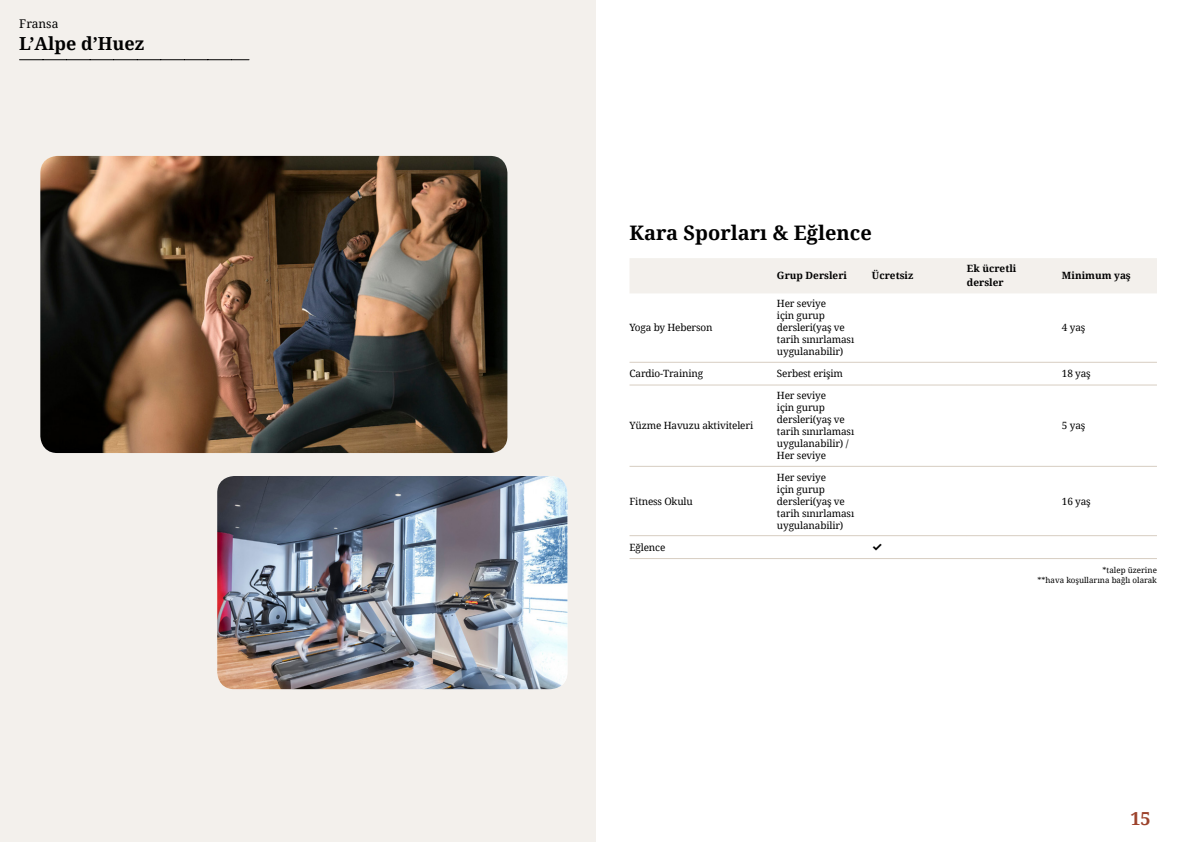
<style>
.page{position:relative;width:1191px;height:842px;background:#fff}
.page>*{position:absolute;margin:0;border:0;box-sizing:border-box;transform-origin:0 0}
.t1{font:700 20px "Noto Serif";color:#000}
.t2{font:700 18px "Noto Serif";color:#000}
.t3{font:700 18px "Noto Serif";color:#9d432c}
.t4{font:12px "Noto Serif";color:#000}
.t5{font:700 12px "Inter";color:#000}
.t6{font:10px/12px "Noto Serif";letter-spacing:-.015em;color:#000}
.t7{font:700 10px/14px "Noto Serif";color:#000}
.t8{font:8px/9.6px "Noto Serif";color:#000;text-align:right}
</style>
<div class="page">
<div style="left:0;top:0;width:595px;height:842px;background:#f3f0ec"></div>
<img style="left:40px;top:156px;width:467px;height:297px">
<img style="left:217px;top:476px;width:350px;height:213px">
<svg style="left:20px;top:59px;width:229px;height:1px"></svg>
<div style="left:630px;top:258px;width:527px;height:35px;background:#f3f0ec"></div>
<hr style="left:629px;top:362px;width:148px;height:1px;background:#d7cdc1">
<hr style="left:777px;top:362px;width:95px;height:1px;background:#d7cdc1">
<hr style="left:872px;top:362px;width:95px;height:1px;background:#d7cdc1">
<hr style="left:967px;top:362px;width:95px;height:1px;background:#d7cdc1">
<hr style="left:1062px;top:362px;width:95px;height:1px;background:#d7cdc1">
<hr style="left:629px;top:384px;width:148px;height:1px;background:#d7cdc1">
<hr style="left:777px;top:384px;width:95px;height:1px;background:#d7cdc1">
<hr style="left:872px;top:384px;width:95px;height:1px;background:#d7cdc1">
<hr style="left:967px;top:384px;width:95px;height:1px;background:#d7cdc1">
<hr style="left:1062px;top:384px;width:95px;height:1px;background:#d7cdc1">
<hr style="left:629px;top:466px;width:148px;height:1px;background:#d7cdc1">
<hr style="left:777px;top:466px;width:95px;height:1px;background:#d7cdc1">
<hr style="left:872px;top:466px;width:95px;height:1px;background:#d7cdc1">
<hr style="left:967px;top:466px;width:95px;height:1px;background:#d7cdc1">
<hr style="left:1062px;top:466px;width:95px;height:1px;background:#d7cdc1">
<hr style="left:629px;top:535px;width:148px;height:1px;background:#d7cdc1">
<hr style="left:777px;top:535px;width:95px;height:1px;background:#d7cdc1">
<hr style="left:872px;top:535px;width:95px;height:1px;background:#d7cdc1">
<hr style="left:967px;top:535px;width:95px;height:1px;background:#d7cdc1">
<hr style="left:1062px;top:535px;width:95px;height:1px;background:#d7cdc1">
<hr style="left:629px;top:558px;width:148px;height:1px;background:#d7cdc1">
<hr style="left:777px;top:558px;width:95px;height:1px;background:#d7cdc1">
<hr style="left:872px;top:558px;width:95px;height:1px;background:#d7cdc1">
<hr style="left:967px;top:558px;width:95px;height:1px;background:#d7cdc1">
<hr style="left:1062px;top:558px;width:95px;height:1px;background:#d7cdc1">
<p class="t4" style="left:19px;top:16px;width:41px">Fransa</p>
<h2 class="t2" style="left:19px;top:31px;width:127px">L’Alpe d’Huez</h2>
<h1 class="t1" style="left:629px;top:219px;width:244px">Kara Sporları &amp; Eğlence</h1>
<p class="t7" style="left:777px;top:268px;width:72px">Grup Dersleri</p>
<p class="t7" style="left:872px;top:268px;width:43px">Ücretsiz</p>
<p class="t7" style="left:967px;top:261px;width:51px">Ek ücretli dersler</p>
<p class="t7" style="left:1062px;top:268px;width:70px">Minimum yaş</p>
<p class="t6" style="left:629px;top:321px;width:85px">Yoga by Heberson</p>
<p class="t6" style="left:777px;top:297px;width:79px">Her seviye<br>için gurup dersleri(yaş ve tarih sınırlaması uygulanabilir)</p>
<p class="t6" style="left:1062px;top:321px;width:25px">4 yaş</p>
<p class="t6" style="left:629px;top:367px;width:75px">Cardio-Training</p>
<p class="t6" style="left:777px;top:367px;width:68px">Serbest erişim</p>
<p class="t6" style="left:1062px;top:367px;width:30px">18 yaş</p>
<p class="t6" style="left:629px;top:419px;width:125px">Yüzme Havuzu aktiviteleri</p>
<p class="t6" style="left:629px;top:495px;width:65px">Fitness Okulu</p>
<p class="t6" style="left:777px;top:389px;width:79px">Her seviye<br>için gurup dersleri(yaş ve tarih sınırlaması uygulanabilir) /<br>Her seviye</p>
<p class="t6" style="left:777px;top:471px;width:79px">Her seviye<br>için gurup dersleri(yaş ve tarih sınırlaması uygulanabilir)</p>
<p class="t6" style="left:629px;top:541px;width:37px">Eğlence</p>
<p class="t5" style="left:872px;top:538px;width:12px">✓</p>
<p class="t6" style="left:1062px;top:419px;width:25px">5 yaş</p>
<p class="t6" style="left:1062px;top:495px;width:30px">16 yaş</p>
<p class="t8" style="left:1037px;top:565px;width:121px">*talep üzerine<br>**hava koşullarına bağlı olarak</p>
<h2 class="t3" style="left:1130px;top:806px;width:22px">15</h2>
</div>
